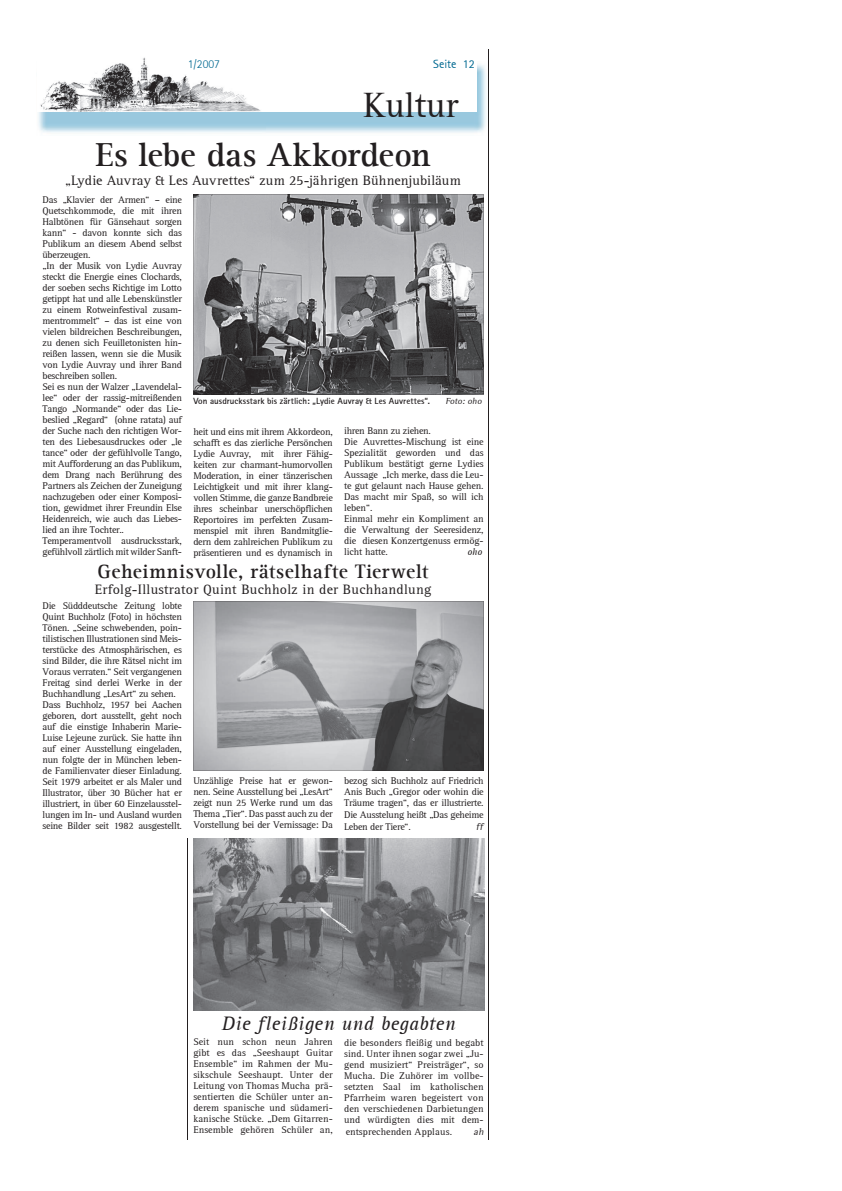
<style>
.page{position:relative;width:842px;height:1191px;background:#fff}
.page>*{position:absolute;margin:0;border:0;box-sizing:border-box;transform-origin:0 0}
.t1{font:36px "Rotis Serif";color:#231f20}
.t2{font:700 34px "Rotis Serif";letter-spacing:-.005em;color:#231f20}
.t3{font:700 20px "Rotis Serif";letter-spacing:.03em;color:#231f20}
.t4{font:italic 20px "Rotis Serif";letter-spacing:.025em;color:#231f20}
.t5{font:14px "Rotis Serif";letter-spacing:.02em;color:#231f20}
.t6{font:12px "Rotis Sans Serif";color:#006991}
.t7{font:300 12px "Rotis Sans Serif";color:#006991}
.t8{font:10px/11px "Rotis Serif";letter-spacing:-.025em;color:#231f20;text-align:justify}
.t9{font:10px "Rotis Serif";letter-spacing:.005em;color:#231f20}
.t10{font:italic 10px "Rotis Semi Serif";color:#231f20}
.t11{font:italic 10px "Rotis Serif";color:#231f20}
.t12{font:700 9px "Rotis Sans Serif";letter-spacing:.01em;color:#231f20}
.t13{font:italic 9px "Rotis Semi Serif";color:#231f20}
</style>
<div class="page">
<img style="left:38px;top:64px;width:448px;height:69px">
<div style="left:37px;top:51px;width:439px;height:61px;background:#fff"></div>
<img style="left:40px;top:57px;width:221px;height:55px">
<img style="left:193px;top:838px;width:291px;height:172px">
<hr style="left:489px;top:49px;width:1px;height:1091px;background:#231f20">
<svg style="left:193px;top:194px;width:291px;height:200px;background:#838486"></svg>
<svg style="left:193px;top:601px;width:291px;height:169px;background:#9d9ea1"></svg>
<hr style="left:188px;top:838px;width:1px;height:302px;background:#231f20">
<p class="t7" style="left:188px;top:57px;width:34px">1/2007</p>
<p class="t6" style="left:433px;top:57px;width:43px">Seite 12</p>
<h1 class="t1" style="left:363px;top:84px;width:96px">Kultur</h1>
<h2 class="t2" style="left:95px;top:135px;width:337px">Es lebe das Akkordeon</h2>
<h3 class="t5" style="left:65px;top:173px;width:397px">„Lydie Auvray &amp; Les Auvrettes“ zum 25-jährigen Bühnenjubiläum</h3>
<p class="t8" style="left:43px;top:194px;width:141px;text-align:left">Das „Klavier der Armen“ – eine<br>Quetschkommode, die mit ihren<br>Halbtönen für Gänsehaut sorgen kann“ - davon konnte sich das<br>Publikum an diesem Abend selbst überzeugen.<br>„In der Musik von Lydie Auvray steckt die Energie eines Clochards, der soeben sechs Richtige im Lotto getippt hat und alle Lebenskünstler zu einem Rotweinfestival zusam&shy;mentrommelt“ – das ist eine von vielen bildreichen Beschreibungen, zu denen sich Feuilletonisten hin&shy;reißen lassen, wenn sie die Musik von Lydie Auvray und ihrer Band beschreiben sollen.<br>Sei es nun der Walzer „Lavendelal&shy;lee“ oder der rassig-mitreißenden<br>Tango „Normande“ oder das Lie&shy;beslied „Regard“ (ohne ratata) auf der Suche nach den richtigen Wor&shy;ten des Liebesausdruckes oder „le tance“ oder der gefühlvolle Tango, mit Aufforderung an das Publikum, dem Drang nach Berührung des<br>Partners als Zeichen der Zuneigung nachzugeben oder einer Komposi&shy;tion, gewidmet ihrer Freundin Else<br>Heidenreich, wie auch das Liebes&shy;lied an ihre Tochter..<br>Temperamentvoll ausdrucksstark, gefühlvoll zärtlich mit wilder Sanft-</p>
<p class="t12" style="left:193px;top:395px;width:238px">Von ausdrucksstark bis zärtlich: „Lydie Auvray &amp; Les Auvrettes“.</p>
<p class="t13" style="left:445px;top:395px;width:40px">Foto: oho</p>
<p class="t8" style="left:193px;top:426px;width:141px">heit und eins mit ihrem Akkordeon, schafft es das zierliche Persönchen Lydie Auvray, mit ihrer Fähig&shy;keiten zur charmant-humorvollen Moderation, in einer tänzerischen Leichtigkeit und mit ihrer klang&shy;vollen Stimme, die ganze Bandbreie ihres scheinbar unerschöpflichen Reportoires im perfekten Zusam&shy;menspiel mit ihren Bandmitglie&shy;dern dem zahlreichen Publikum zu präsentieren und es dynamisch in</p>
<p class="t8" style="left:344px;top:425px;width:141px;text-align:left">ihren Bann zu ziehen.<br>Die Auvrettes-Mischung ist eine<br>Spezialität geworden und das<br>Publikum bestätigt gerne Lydies<br>Aussage „Ich merke, dass die Leu&shy;te gut gelaunt nach Hause gehen.<br>Das macht mir Spaß, so will ich leben“.<br>Einmal mehr ein Kompliment an die Verwaltung der Seeresidenz, die diesen Konzertgenuss ermög&shy;licht hatte.</p>
<p class="t11" style="left:467px;top:546px;width:16px">oho</p>
<h3 class="t3" style="left:97px;top:559px;width:333px">Geheimnisvolle, rätselhafte Tierwelt</h3>
<h3 class="t5" style="left:95px;top:582px;width:338px">Erfolg-Illustrator Quint Buchholz in der Buchhandlung</h3>
<p class="t8" style="left:43px;top:600px;width:141px;text-align:left">Die Südddeutsche Zeitung lobte Quint Buchholz (Foto) in höchsten Tönen. „Seine schwebenden, poin&shy;tilistischen Illustrationen sind Meis&shy;terstücke des Atmosphärischen, es sind Bilder, die ihre Rätsel nicht im Voraus verraten.“ Seit vergangenen Freitag sind derlei Werke in der Buchhandlung „LesArt“ zu sehen.<br>Dass Buchholz, 1957 bei Aachen geboren, dort ausstellt, geht noch auf die einstige Inhaberin Marie-Luise Lejeune zurück. Sie hatte ihn auf einer Ausstellung eingeladen, nun folgte der in München leben&shy;de Familienvater dieser Einladung.<br>Seit 1979 arbeitet er als Maler und Illustrator, über 30 Bücher hat er illustriert, in über 60 Einzelausstel&shy;lungen im In- und Ausland wurden seine Bilder seit 1982 ausgestellt.</p>
<p class="t8" style="left:193px;top:775px;width:141px">Unzählige Preise hat er gewon&shy;nen. Seine Ausstellung bei „LesArt“ zeigt nun 25 Werke rund um das Thema „Tier“. Das passt auch zu der Vorstellung bei der Vernissage: Da</p>
<p class="t8" style="left:344px;top:776px;width:141px">bezog sich Buchholz auf Friedrich Anis Buch „Gregor oder wohin die Träume tragen“, das er illustrierte.<br>Die Ausstelung heißt „Das geheime</p>
<p class="t8" style="left:344px;top:821px;width:68px">Leben der Tiere“.</p>
<p class="t10" style="left:476px;top:820px;width:8px">ff</p>
<h3 class="t4" style="left:221px;top:1012px;width:236px">Die fleißigen und begabten</h3>
<p class="t8" style="left:193px;top:1036px;width:141px">Seit nun schon neun Jahren gibt es das „Seeshaupt Guitar Ensemble“ im Rahmen der Mu&shy;sikschule Seeshaupt. Unter der Leitung von Thomas Mucha prä&shy;sentierten die Schüler unter an&shy;derem spanische und südameri&shy;kanische Stücke. „Dem Gitarren-Ensemble gehören Schüler an,</p>
<p class="t8" style="left:344px;top:1037px;width:141px">die besonders fleißig und begabt sind. Unter ihnen sogar zwei „Ju&shy;gend musiziert“ Preisträger“, so Mucha. Die Zuhörer im vollbe&shy;setzten Saal im katholischen Pfarrheim waren begeistert von den verschiedenen Darbietungen und würdigten dies mit dem-</p>
<p class="t9" style="left:346px;top:1125px;width:108px">entsprechenden Applaus.</p>
<p class="t10" style="left:473px;top:1125px;width:14px">ah</p>
</div>
